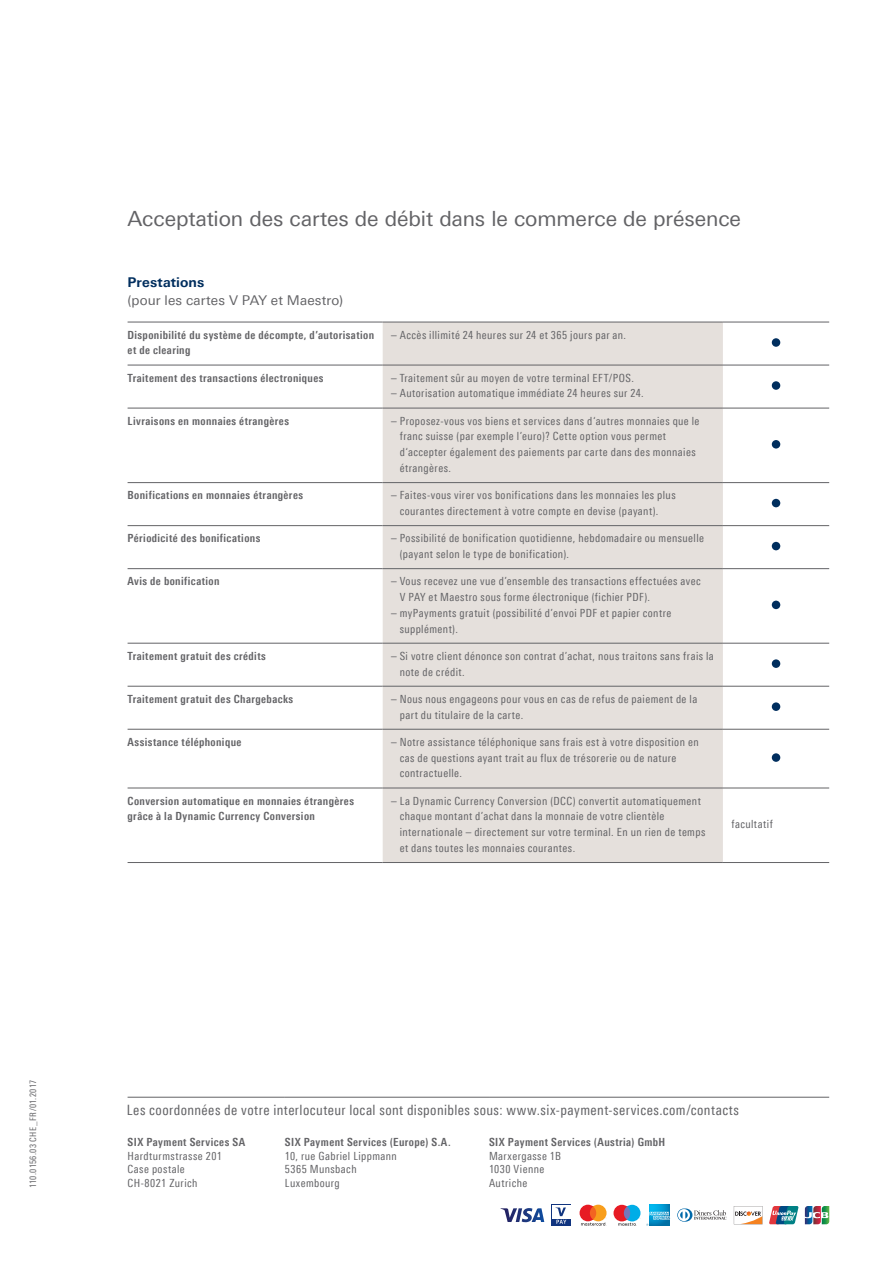
<style>
.page{position:relative;width:893px;height:1263px;background:#fff}
.page>*{position:absolute;margin:0;border:0;box-sizing:border-box;transform-origin:0 0}
.t1{font:21px "Linotype Univers 430";letter-spacing:-.005em;color:#636366}
.t2{font:14.25px "Linotype Univers 420 Cn";letter-spacing:.03em;color:#636366}
.t3{font:13.5px "Linotype Univers 430";letter-spacing:.01em;color:#636366}
.t4{font:700 13.5px "Linotype Univers 630";letter-spacing:.01em;color:#002e5e}
.t5{font:11.25px/15.8px "Linotype Univers 420 Cn";letter-spacing:.035em;color:#636366}
.t6{font:700 11.25px/15.8px "Linotype Univers 620 Cn";letter-spacing:.035em;color:#636366}
.t7{font:9px "Linotype Univers 420 Cn";letter-spacing:.035em;color:#636366}
</style>
<div class="page">
<div style="left:383px;top:323px;width:340px;height:539px;background:#e5e0dc"></div>
<hr style="left:128px;top:482px;width:255px;height:1px;background:#636366">
<hr style="left:383px;top:408px;width:340px;height:1px;background:#636366">
<hr style="left:128px;top:322px;width:255px;height:1px;background:#636366">
<hr style="left:383px;top:322px;width:340px;height:1px;background:#636366">
<hr style="left:723px;top:322px;width:106px;height:1px;background:#636366">
<hr style="left:723px;top:408px;width:106px;height:1px;background:#636366">
<hr style="left:723px;top:525px;width:106px;height:1px;background:#636366">
<hr style="left:723px;top:643px;width:106px;height:1px;background:#636366">
<hr style="left:723px;top:729px;width:106px;height:1px;background:#636366">
<hr style="left:723px;top:862px;width:106px;height:1px;background:#636366">
<hr style="left:128px;top:365px;width:255px;height:1px;background:#636366">
<hr style="left:383px;top:365px;width:340px;height:1px;background:#636366">
<hr style="left:723px;top:365px;width:106px;height:1px;background:#636366">
<hr style="left:128px;top:408px;width:255px;height:1px;background:#636366">
<hr style="left:723px;top:482px;width:106px;height:1px;background:#636366">
<hr style="left:723px;top:568px;width:106px;height:1px;background:#636366">
<hr style="left:723px;top:686px;width:106px;height:1px;background:#636366">
<hr style="left:723px;top:788px;width:106px;height:1px;background:#636366">
<hr style="left:383px;top:482px;width:340px;height:1px;background:#636366">
<hr style="left:128px;top:525px;width:255px;height:1px;background:#636366">
<hr style="left:128px;top:568px;width:255px;height:1px;background:#636366">
<hr style="left:128px;top:643px;width:255px;height:1px;background:#636366">
<hr style="left:128px;top:686px;width:255px;height:1px;background:#636366">
<hr style="left:383px;top:525px;width:340px;height:1px;background:#636366">
<hr style="left:383px;top:568px;width:340px;height:1px;background:#636366">
<hr style="left:383px;top:643px;width:340px;height:1px;background:#636366">
<hr style="left:383px;top:686px;width:340px;height:1px;background:#636366">
<hr style="left:128px;top:729px;width:255px;height:1px;background:#636366">
<hr style="left:128px;top:788px;width:255px;height:1px;background:#636366">
<hr style="left:128px;top:862px;width:255px;height:1px;background:#636366">
<hr style="left:383px;top:729px;width:340px;height:1px;background:#636366">
<hr style="left:383px;top:788px;width:340px;height:1px;background:#636366">
<hr style="left:383px;top:862px;width:340px;height:1px;background:#636366">
<div style="left:772px;top:338px;width:8px;height:9px;background:#002e5e;border-radius:50%"></div>
<div style="left:772px;top:381px;width:8px;height:9px;background:#002e5e;border-radius:50%"></div>
<div style="left:772px;top:440px;width:8px;height:9px;background:#002e5e;border-radius:50%"></div>
<div style="left:772px;top:499px;width:8px;height:8px;background:#002e5e;border-radius:50%"></div>
<div style="left:772px;top:542px;width:8px;height:8px;background:#002e5e;border-radius:50%"></div>
<div style="left:772px;top:601px;width:8px;height:8px;background:#002e5e;border-radius:50%"></div>
<div style="left:772px;top:659px;width:8px;height:9px;background:#002e5e;border-radius:50%"></div>
<div style="left:772px;top:702px;width:8px;height:9px;background:#002e5e;border-radius:50%"></div>
<div style="left:772px;top:753px;width:8px;height:9px;background:#002e5e;border-radius:50%"></div>
<hr style="left:128px;top:1097px;width:157px;height:1px;background:#636366">
<hr style="left:285px;top:1097px;width:204px;height:1px;background:#636366">
<hr style="left:489px;top:1097px;width:340px;height:1px;background:#636366">
<img style="left:649px;top:1204px;width:21px;height:8px">
<svg style="left:646px;top:1212px;width:25px;height:14px"></svg>
<svg style="left:805px;top:1206px;width:24px;height:18px"></svg>
<svg style="left:500px;top:1208px;width:44px;height:14px"></svg>
<svg style="left:677px;top:1208px;width:50px;height:14px"></svg>
<svg style="left:769px;top:1206px;width:30px;height:18px"></svg>
<svg style="left:551px;top:1204px;width:20px;height:22px"></svg>
<div style="left:552px;top:1205px;width:18px;height:13px;background:#fff"></div>
<svg style="left:555px;top:1207px;width:11px;height:17px"></svg>
<svg style="left:580px;top:1205px;width:27px;height:21px"></svg>
<svg style="left:613px;top:1205px;width:27px;height:21px"></svg>
<svg style="left:734px;top:1206px;width:28px;height:18px"></svg>
<h1 class="t1" style="left:128px;top:206px;width:615px">Acceptation des cartes de débit dans le commerce de présence</h1>
<p class="t4" style="left:128px;top:274px;width:78px">Prestations</p>
<p class="t3" style="left:128px;top:292px;width:217px">(pour les cartes V PAY et Maestro)</p>
<p class="t6" style="left:128px;top:327px;width:248px">Disponibilité du système de décompte, d’autorisation et de clearing</p>
<p class="t5" style="left:391px;top:327px;width:236px">– Accès illimité 24 heures sur 24 et 365 jours par an.</p>
<p class="t6" style="left:128px;top:370px;width:197px">Traitement des transactions électroniques</p>
<p class="t5" style="left:391px;top:370px;width:244px">– Traitement sûr au moyen de votre terminal EFT/POS.</p>
<p class="t5" style="left:391px;top:385px;width:254px">– Autorisation automatique immédiate 24 heures sur 24.</p>
<p class="t6" style="left:128px;top:413px;width:163px">Livraisons en monnaies étrangères</p>
<p class="t5" style="left:400px;top:413px;width:301px;text-indent:-9px">– Proposez-vous vos biens et services dans d‘autres monnaies que le franc suisse (par exemple l’euro)? Cette option vous permet d‘accepter également des paiements par carte dans des monnaies étrangères.</p>
<p class="t6" style="left:128px;top:487px;width:177px">Bonifications en monnaies étrangères</p>
<p class="t5" style="left:400px;top:487px;width:277px;text-indent:-9px">– Faites-vous virer vos bonifications dans les monnaies les plus courantes directement à votre compte en devise (payant).</p>
<p class="t6" style="left:128px;top:530px;width:134px">Périodicité des bonifications</p>
<p class="t5" style="left:400px;top:530px;width:306px;text-indent:-9px">– Possibilité de bonification quotidienne, hebdomadaire ou mensuelle (payant selon le type de bonification).</p>
<p class="t6" style="left:128px;top:573px;width:94px">Avis de bonification</p>
<p class="t5" style="left:400px;top:573px;width:302px;text-indent:-9px">– Vous recevez une vue d’ensemble des transactions effectuées avec<br>V PAY et Maestro sous forme électronique (fichier PDF).</p>
<p class="t5" style="left:400px;top:605px;width:273px;text-indent:-9px">– myPayments gratuit (possibilité d’envoi PDF et papier contre supplément).</p>
<p class="t6" style="left:128px;top:648px;width:140px">Traitement gratuit des crédits</p>
<p class="t5" style="left:400px;top:648px;width:316px;text-indent:-9px">– Si votre client dénonce son contrat d’achat, nous traitons sans frais la note de crédit.</p>
<p class="t6" style="left:128px;top:691px;width:167px">Traitement gratuit des Chargebacks</p>
<p class="t5" style="left:400px;top:691px;width:299px;text-indent:-9px">– Nous nous engageons pour vous en cas de refus de paiement de la part du titulaire de la carte.</p>
<p class="t6" style="left:128px;top:734px;width:115px">Assistance téléphonique</p>
<p class="t5" style="left:400px;top:734px;width:300px;text-indent:-9px">– Notre assistance téléphonique sans frais est à votre disposition en cas de questions ayant trait au flux de trésorerie ou de nature contractuelle.</p>
<p class="t6" style="left:128px;top:793px;width:228px">Conversion automatique en monnaies étrangères grâce à la Dynamic Currency Conversion</p>
<p class="t5" style="left:400px;top:793px;width:307px;text-indent:-9px">– La Dynamic Currency Conversion (DCC) convertit automatiquement chaque montant d’achat dans la monnaie de votre clientèle internationale – directement sur votre terminal. En un rien de temps et dans toutes les monnaies courantes.</p>
<p class="t5" style="left:731px;top:816px;width:43px">facultatif</p>
<p class="t7" style="left:28px;top:1188px;width:109px;rotate:-90deg">110.0156.03 CHE_FR/01.2017</p>
<p class="t2" style="left:127px;top:1101px;width:614px">Les coordonnées de votre interlocuteur local sont disponibles sous: www.six-payment-services.com/contacts</p>
<p class="t6" style="left:128px;top:1134px;width:119px">SIX Payment Services SA</p>
<p class="t5" style="left:128px;top:1149px;width:96px;line-height:13.5px">Hardturmstrasse 201<br>Case postale<br>CH-8021 Zurich</p>
<p class="t6" style="left:285px;top:1134px;width:167px">SIX Payment Services (Europe) S.A.</p>
<p class="t5" style="left:285px;top:1149px;width:114px;line-height:13.5px">10, rue Gabriel Lippmann<br>5365 Munsbach<br>Luxembourg</p>
<p class="t6" style="left:489px;top:1134px;width:178px">SIX Payment Services (Austria) GmbH</p>
<p class="t5" style="left:489px;top:1149px;width:73px;line-height:13.5px">Marxergasse 1B<br>1030 Vienne<br>Autriche</p>
</div>
